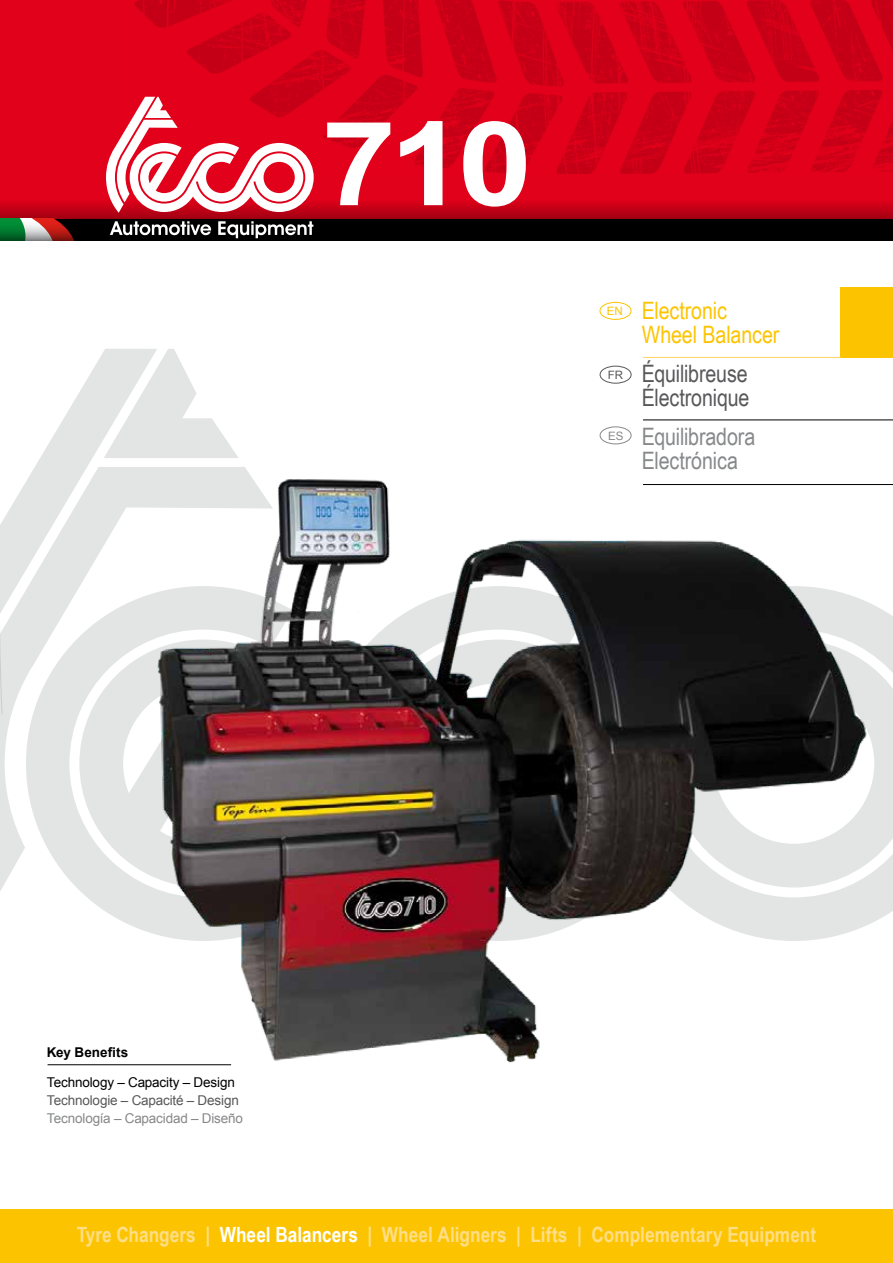
<style>
.page{position:relative;width:893px;height:1263px;background:#fff}
.page>*{position:absolute;margin:0;border:0;box-sizing:border-box;transform-origin:0 0}
.t1{font:700 117px "Arial";color:#fff;scale:1.15 1}
.t2{font:24px/24px "Arial Narrow";letter-spacing:-.005em;color:#58585a}
.t3{font:24px/24px "Arial Narrow";letter-spacing:-.005em;color:#87888a}
.t4{font:24px/24px "Arial Narrow";letter-spacing:-.005em;color:#fcc400}
.t5{font:700 21px "Arial Narrow";color:#ffde87}
.t6{font:13.5px "Arial";letter-spacing:-.01em;color:#58585a}
.t7{font:13.5px "Arial";letter-spacing:-.01em;color:#87888a}
.t8{font:13.5px "Arial";letter-spacing:-.01em;color:#000}
.t9{font:700 13.5px "Arial";letter-spacing:.005em;color:#000}
.t10{font:11.55px "Arial";color:#fcc400}
.t11{font:11.55px "Arial";color:#58585a}
.t12{font:11.55px "Arial";color:#87888a}
.s1{color:#fff}
</style>
<div class="page">
<svg style="left:1px;top:349px;width:892px;height:581px"></svg>
<div style="left:0;top:1209px;width:893px;height:54px;background:#fcc400"></div>
<hr style="left:0;top:315px;width:1px;height:948px;background:#58585a">
<svg style="left:0;top:315px;width:1px;height:24px"></svg>
<svg style="left:0;top:939px;width:1px;height:29px"></svg>
<div style="left:0;top:0;width:893px;height:199px;background:#e2011a"></div>
<svg style="left:0;top:199px;width:893px;height:20px;background:#bf0015"></svg>
<div style="left:0;top:219px;width:893px;height:21px;background:#000"></div>
<svg style="left:106px;top:97px;width:208px;height:116px"></svg>
<svg style="left:0;top:219px;width:313px;height:21px"></svg>
<div style="left:840px;top:287px;width:53px;height:71px;background:#fcc400"></div>
<img style="left:120px;top:0;width:773px;height:173px">
<svg style="left:0;top:549px;width:3px;height:166px"></svg>
<img style="left:143px;top:437px;width:730px;height:629px">
<hr style="left:643px;top:484px;width:250px;height:1px;background:#000">
<hr style="left:643px;top:420px;width:250px;height:1px;background:#000">
<hr style="left:643px;top:357px;width:198px;height:1px;background:#fed561">
<div style="left:600px;top:302px;width:31px;height:18px;border:1px solid #fcc400;border-radius:50%"></div>
<div style="left:600px;top:366px;width:31px;height:17px;background:#fff;border-radius:50%"></div>
<div style="left:600px;top:366px;width:31px;height:18px;border:1px solid #58585a;border-radius:50%"></div>
<div style="left:600px;top:427px;width:31px;height:17px;background:#fff;border-radius:50%"></div>
<div style="left:600px;top:426px;width:31px;height:18px;border:1px solid #87888a;border-radius:50%"></div>
<hr style="left:48px;top:1064px;width:183px;height:1px;background:#000">
<h1 class="t1" style="left:321px;top:87px;width:185px">710</h1>
<p class="t10" style="left:607px;top:304px;width:18px">EN</p>
<p class="t11" style="left:608px;top:367px;width:17px">FR</p>
<p class="t12" style="left:608px;top:428px;width:17px">ES</p>
<p class="t4" style="left:642px;top:298px;width:139px">Electronic<br>Wheel Balancer</p>
<p class="t2" style="left:642px;top:361px;width:109px">Équilibreuse<br>Électronique</p>
<p class="t3" style="left:642px;top:424px;width:115px">Equilibradora<br>Electrónica</p>
<p class="t9" style="left:47px;top:1043px;width:83px">Key Benefits</p>
<p class="t8" style="left:47px;top:1073px;width:190px">Technology – Capacity – Design</p>
<p class="t6" style="left:47px;top:1091px;width:194px">Technologie – Capacité – Design</p>
<p class="t7" style="left:47px;top:1109px;width:198px">Tecnología – Capacidad – Diseño</p>
<p class="t5" style="left:77px;top:1218px;width:741px">Tyre Changers | <span class="s1">Wheel Balancers</span> | Wheel Aligners | Lifts | Complementary Equipment</p>
</div>
